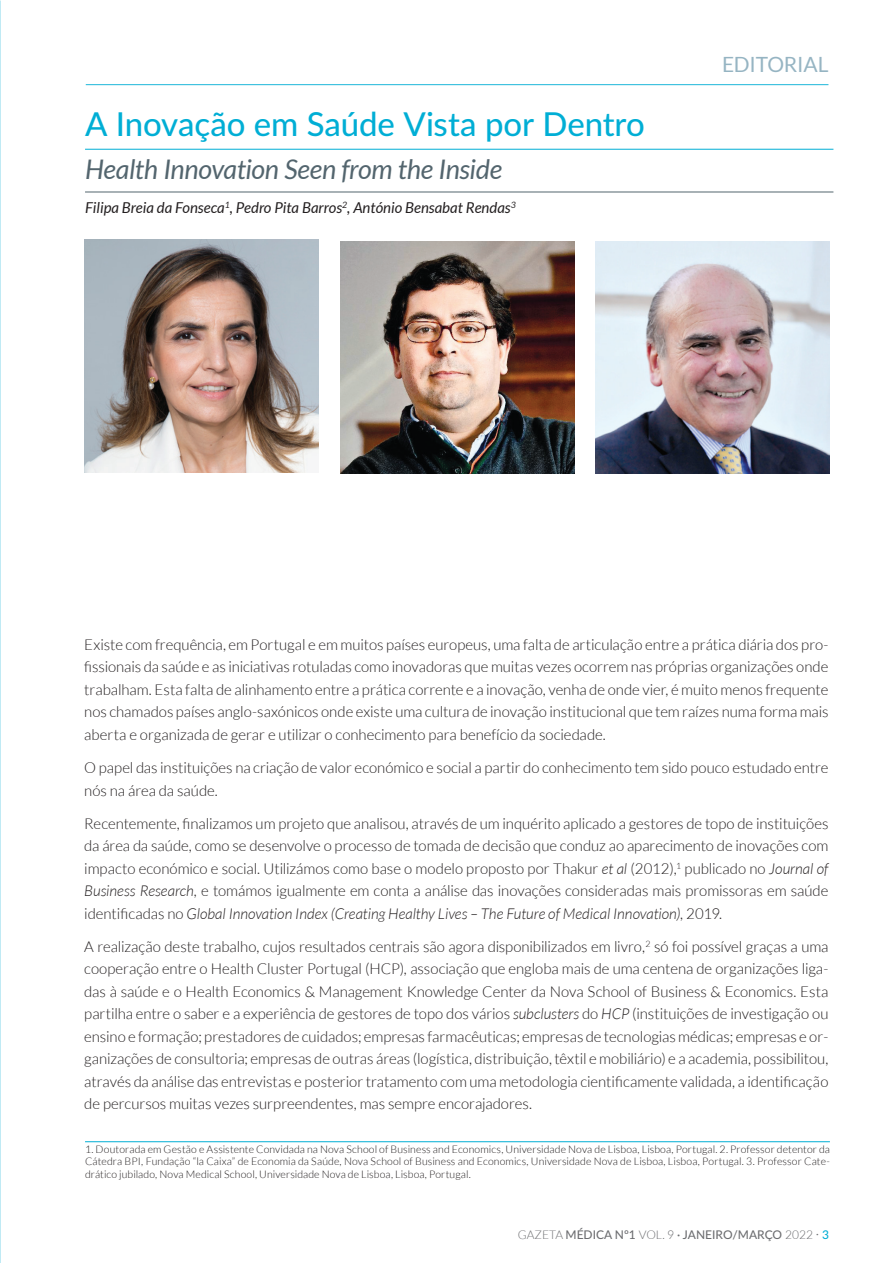
<style>
.page{position:relative;width:893px;height:1263px;background:#fff}
.page>*{position:absolute;margin:0;border:0;box-sizing:border-box;transform-origin:0 0}
.t1{font:500 33px "Lato";letter-spacing:-.005em;color:#00aed5}
.t2{font:italic 27px "Lato";letter-spacing:-.015em;color:#53656e}
.t3{font:21px "Lato";letter-spacing:-.01em;color:#8aacbc}
.t4{font:300 15px/22.5px "Lato";letter-spacing:-.005em;color:#231f20;text-align:justify}
.t5{font:italic 15px "Lato";color:#231f20}
.t6{font:500 12px "Lato";color:#6c6d70}
.t7{font:300 10.5px/12.6px "Lato";letter-spacing:.01em;color:#231f20;text-align:justify}
.s1{font-style:italic}
.s2{font-weight:300}
.s3{font-weight:300;font-size:15px}
.s4{color:#00aed5}
</style>
<div class="page">
<img style="left:84px;top:240px;width:235px;height:232px">
<img style="left:340px;top:241px;width:234px;height:233px">
<img style="left:595px;top:241px;width:234px;height:233px">
<hr style="left:86px;top:84px;width:742px;height:1px;background:#00aed5">
<hr style="left:85px;top:149px;width:748px;height:1px;background:#00aed5">
<hr style="left:85px;top:192px;width:748px;height:1px;background:#53656e">
<hr style="left:85px;top:1141px;width:745px;height:1px;background:#00aed5">
<h1 class="t1" style="left:85px;top:100px;width:561px">A Inovação em Saúde Vista por Dentro</h1>
<h2 class="t2" style="left:85px;top:154px;width:419px">Health Innovation Seen from the Inside</h2>
<p class="t5" style="left:85px;top:199px;width:432px">Filipa Breia da Fonseca<sup>1</sup>, Pedro Pita Barros<sup>2</sup>, António Bensabat Rendas<sup>3</sup></p>
<h3 class="t3" style="left:722px;top:52px;width:108px">EDITORIAL</h3>
<p class="t4" style="left:84px;top:633px;width:746px">Existe com frequência, em Portugal e em muitos países europeus, uma falta de articulação entre a prática diária dos pro&shy;fissionais da saúde e as iniciativas rotuladas como inovadoras que muitas vezes ocorrem nas próprias organizações onde trabalham. Esta falta de alinhamento entre a prática corrente e a inovação, venha de onde vier, é muito menos frequente nos chamados países anglo-saxónicos onde existe uma cultura de inovação institucional que tem raízes numa forma mais aberta e organizada de gerar e utilizar o conhecimento para benefício da sociedade.</p>
<p class="t4" style="left:84px;top:756px;width:746px">O papel das instituições na criação de valor económico e social a partir do conhecimento tem sido pouco estudado entre nós na área da saúde.</p>
<p class="t4" style="left:84px;top:812px;width:746px">Recentemente, finalizamos um projeto que analisou, através de um inquérito aplicado a gestores de topo de instituições da área da saúde, como se desenvolve o processo de tomada de decisão que conduz ao aparecimento de inovações com impacto económico e social. Utilizámos como base o modelo proposto por Thakur <span class="s1">et al</span> (2012),<sup>1</sup> publicado no <span class="s1">Journal of Business Research,</span> e tomámos igualmente em conta a análise das inovações consideradas mais promissoras em saúde identificadas no <span class="s1">Global Innovation Index (Creating Healthy Lives – The Future of Medical Innovation),</span> 2019.</p>
<p class="t4" style="left:84px;top:935px;width:746px">A realização deste trabalho, cujos resultados centrais são agora disponibilizados em livro,<sup>2</sup> só foi possível graças a uma cooperação entre o Health Cluster Portugal (HCP)<span class="s1">,</span> associação que engloba mais de uma centena de organizações liga&shy;das à saúde e o Health Economics &amp; Management Knowledge Center da Nova School of Business &amp; Economics. Esta partilha entre o saber e a experiência de gestores de topo dos vários <span class="s1">subclusters</span> do <span class="s1">HCP</span> (instituições de investigação ou ensino e formação; prestadores de cuidados; empresas farmacêuticas; empresas de tecnologias médicas; empresas e or&shy;ganizações de consultoria; empresas de outras áreas (logística, distribuição, têxtil e mobiliário) e a academia, possibilitou, através da análise das entrevistas e posterior tratamento com uma metodologia cientificamente validada, a identificação de percursos muitas vezes surpreendentes, mas sempre encorajadores.</p>
<p class="t7" style="left:85px;top:1143px;width:746px">1. Doutorada em Gestão e Assistente Convidada na Nova School of Business and Economics, Universidade Nova de Lisboa, Lisboa, Portugal. 2. Professor detentor da Cátedra BPI, Fundação “la Caixa” de Economia da Saúde, Nova School of Business and Economics, Universidade Nova de Lisboa, Lisboa, Portugal. 3. Professor Cate&shy;drático jubilado, Nova Medical School, Universidade Nova de Lisboa, Lisboa, Portugal.</p>
<p class="t6" style="left:518px;top:1226px;width:313px"><span class="s2">GAZETA</span> MÉDICA Nº1 <span class="s2">VOL. 9</span> · JANEIRO/MARÇO <span class="s2">2022</span> <span class="s3">·</span> <span class="s4">3</span></p>
</div>
